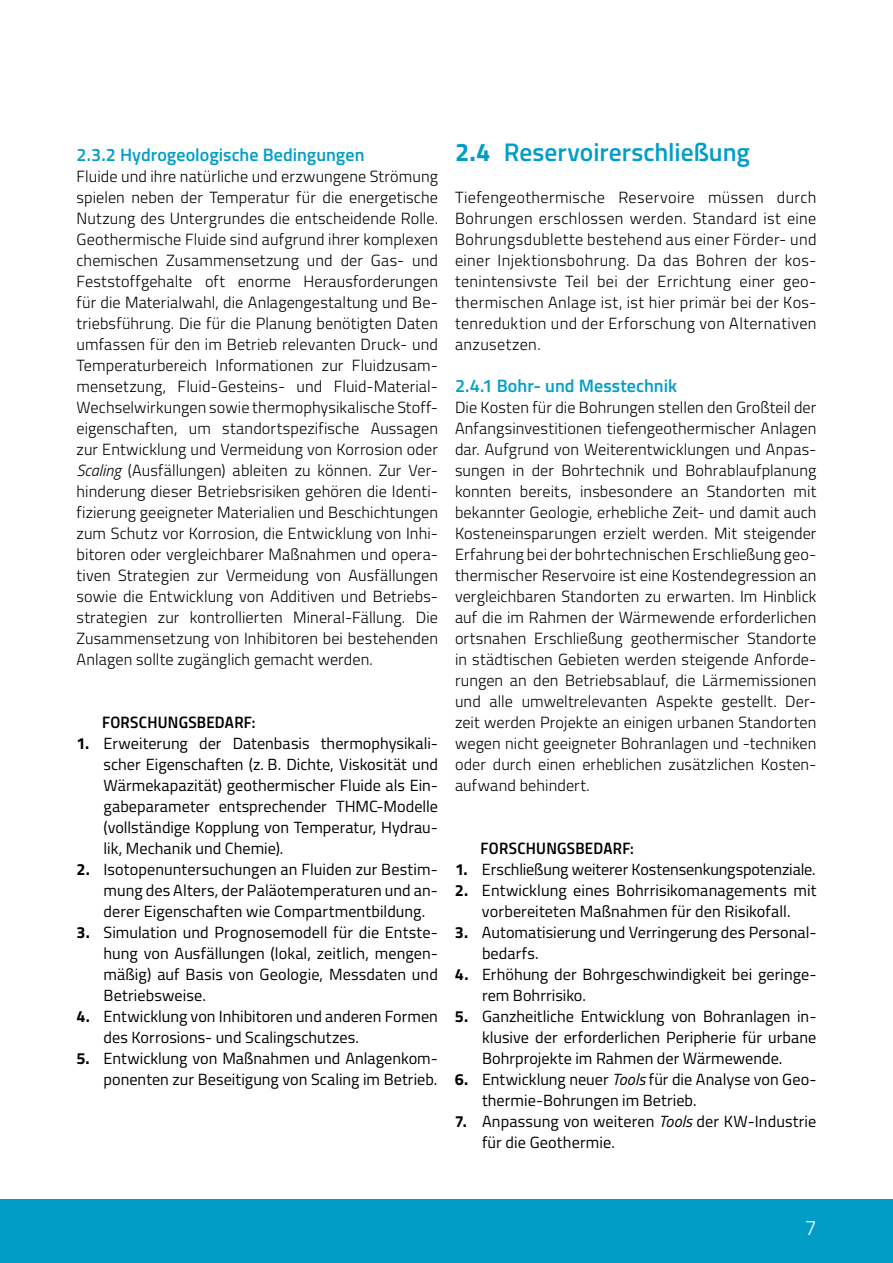
<style>
.page{position:relative;width:893px;height:1263px;background:#fff}
.page>*{position:absolute;margin:0;border:0;box-sizing:border-box;transform-origin:0 0}
.t1{font:600 25.5px "Titillium";color:#009ec7}
.t2{font:300 21px "Titillium";color:#fff}
.t3{font:600 18px "Titillium";color:#009ec7}
.t4{font:16.5px "Titillium Semibold Upright";letter-spacing:.015em;color:#000}
.t5{font:300 16.2px/21px "Titillium";letter-spacing:.01em;color:#000;text-align:justify}
.t6{font:16.2px/21px "Titillium";letter-spacing:.005em;color:#000}
.s1{font-style:italic}
.s2{font-weight:700}
</style>
<div class="page">
<div style="left:0;top:1199px;width:893px;height:64px;background:#009ec7"></div>
<p class="t3" style="left:77px;top:141px;width:289px">2.3.2 Hydrogeologische Bedingungen</p>
<p class="t5" style="left:77px;top:165px;width:363px">Fluide und ihre natürliche und erzwungene Strömung spielen neben der Temperatur für die energetische Nutzung des Untergrundes die entscheidende Rolle.<br>Geothermische Fluide sind aufgrund ihrer komplexen chemischen Zusammensetzung und der Gas- und Feststoffgehalte oft enorme Herausforderungen für die Materialwahl, die Anlagengestaltung und Be&shy;triebsführung. Die für die Planung benötigten Daten umfassen für den im Betrieb relevanten Druck- und Temperaturbereich Informationen zur Fluidzusam&shy;mensetzung, Fluid-Gesteins- und Fluid-Material-Wechselwirkungen sowie thermophysikalische Stoff&shy;eigenschaften, um standortspezifische Aussagen zur Entwicklung und Vermeidung von Korrosion oder <span class="s1">Scaling</span> (Ausfällungen) ableiten zu können. Zur Ver&shy;hinderung dieser Betriebsrisiken gehören die Identi&shy;fizierung geeigneter Materialien und Beschichtungen zum Schutz vor Korrosion, die Entwicklung von Inhi&shy;bitoren oder vergleichbarer Maßnahmen und opera&shy;tiven Strategien zur Vermeidung von Ausfällungen sowie die Entwicklung von Additiven und Betriebs&shy;strategien zur kontrollierten Mineral-Fällung. Die Zusammensetzung von Inhibitoren bei bestehenden Anlagen sollte zugänglich gemacht werden.</p>
<p class="t4" style="left:102px;top:709px;width:155px">FORSCHUNGSBEDARF:</p>
<p class="t6" style="left:104px;top:732px;width:336px;text-align:justify;text-indent:-27px"><span class="s2">1.</span> Erweiterung der Datenbasis thermophysikali&shy;scher Eigenschaften (z. B. Dichte, Viskosität und Wärmekapazität) geothermischer Fluide als Ein&shy;gabeparameter entsprechender THMC-Modelle (vollständige Kopplung von Temperatur, Hydrau&shy;lik, Mechanik und Chemie).</p>
<p class="t6" style="left:104px;top:858px;width:336px;text-align:justify;text-indent:-27px"><span class="s2">2.</span> Isotopenuntersuchungen an Fluiden zur Bestim&shy;mung des Alters, der Paläotemperaturen und an&shy;derer Eigenschaften wie Compartmentbildung.</p>
<p class="t6" style="left:104px;top:921px;width:336px;text-align:justify;text-indent:-27px"><span class="s2">3.</span> Simulation und Prognosemodell für die Entste&shy;hung von Ausfällungen (lokal, zeitlich, mengen&shy;mäßig) auf Basis von Geologie, Messdaten und Betriebsweise.</p>
<p class="t6" style="left:104px;top:1005px;width:336px;text-indent:-27px"><span class="s2">4.</span> Entwicklung von Inhibitoren und anderen Formen des Korrosions- und Scalingschutzes.</p>
<p class="t6" style="left:77px;top:1047px;width:363px;text-align:right"><span class="s2">5.</span> Entwicklung von Maßnahmen und Anlagenkom&shy;ponenten zur Beseitigung von Scaling im Betrieb.</p>
<h1 class="t1" style="left:455px;top:132px;width:296px"><span class="s2">2.4</span> Reservoirerschließung</h1>
<p class="t5" style="left:455px;top:186px;width:363px">Tiefengeothermische Reservoire müssen durch Bohrungen erschlossen werden. Standard ist eine Bohrungsdublette bestehend aus einer Förder- und einer Injektionsbohrung. Da das Bohren der kos&shy;tenintensivste Teil bei der Errichtung einer geo&shy;thermischen Anlage ist, ist hier primär bei der Kos&shy;tenreduktion und der Erforschung von Alternativen anzusetzen.</p>
<p class="t3" style="left:455px;top:372px;width:224px">2.4.1 Bohr- und Messtechnik</p>
<p class="t5" style="left:455px;top:396px;width:363px">Die Kosten für die Bohrungen stellen den Großteil der Anfangsinvestitionen tiefengeothermischer Anlagen dar. Aufgrund von Weiterentwicklungen und Anpas&shy;sungen in der Bohrtechnik und Bohrablaufplanung konnten bereits, insbesondere an Standorten mit bekannter Geologie, erhebliche Zeit- und damit auch Kosteneinsparungen erzielt werden. Mit steigender Erfahrung bei der bohrtechnischen Erschließung geo&shy;thermischer Reservoire ist eine Kostendegression an vergleichbaren Standorten zu erwarten. Im Hinblick auf die im Rahmen der Wärmewende erforderlichen ortsnahen Erschließung geothermischer Standorte in städtischen Gebieten werden steigende Anforde&shy;rungen an den Betriebsablauf, die Lärmemissionen und alle umweltrelevanten Aspekte gestellt. Der&shy;zeit werden Projekte an einigen urbanen Standorten wegen nicht geeigneter Bohranlagen und -techniken oder durch einen erheblichen zusätzlichen Kosten&shy;aufwand behindert.</p>
<p class="t4" style="left:481px;top:835px;width:155px">FORSCHUNGSBEDARF:</p>
<p class="t6" style="left:455px;top:858px;width:362px"><span class="s2">1.</span> Erschließung weiterer Kostensenkungspotenziale.</p>
<p class="t6" style="left:455px;top:879px;width:363px;text-align:center"><span class="s2">2.</span> Entwicklung eines Bohrrisikomanagements mit vorbereiteten Maßnahmen für den Risikofall.</p>
<p class="t6" style="left:482px;top:921px;width:336px;text-indent:-27px"><span class="s2">3.</span> Automatisierung und Verringerung des Personal&shy;bedarfs.</p>
<p class="t6" style="left:482px;top:963px;width:336px;text-indent:-27px"><span class="s2">4.</span> Erhöhung der Bohrgeschwindigkeit bei geringe&shy;rem Bohrrisiko.</p>
<p class="t6" style="left:482px;top:1005px;width:336px;text-align:justify;text-indent:-27px"><span class="s2">5.</span> Ganzheitliche Entwicklung von Bohranlagen in&shy;klusive der erforderlichen Peripherie für urbane Bohrprojekte im Rahmen der Wärmewende.</p>
<p class="t6" style="left:482px;top:1068px;width:336px;text-indent:-27px"><span class="s2">6.</span> Entwicklung neuer <span class="s1">Tools</span> für die Analyse von Geo&shy;thermie-Bohrungen im Betrieb.</p>
<p class="t6" style="left:482px;top:1110px;width:336px;text-indent:-27px"><span class="s2">7.</span> Anpassung von weiteren <span class="s1">Tools</span> der KW-Industrie für die Geothermie.</p>
<p class="t2" style="left:805px;top:1212px;width:13px">7</p>
</div>
